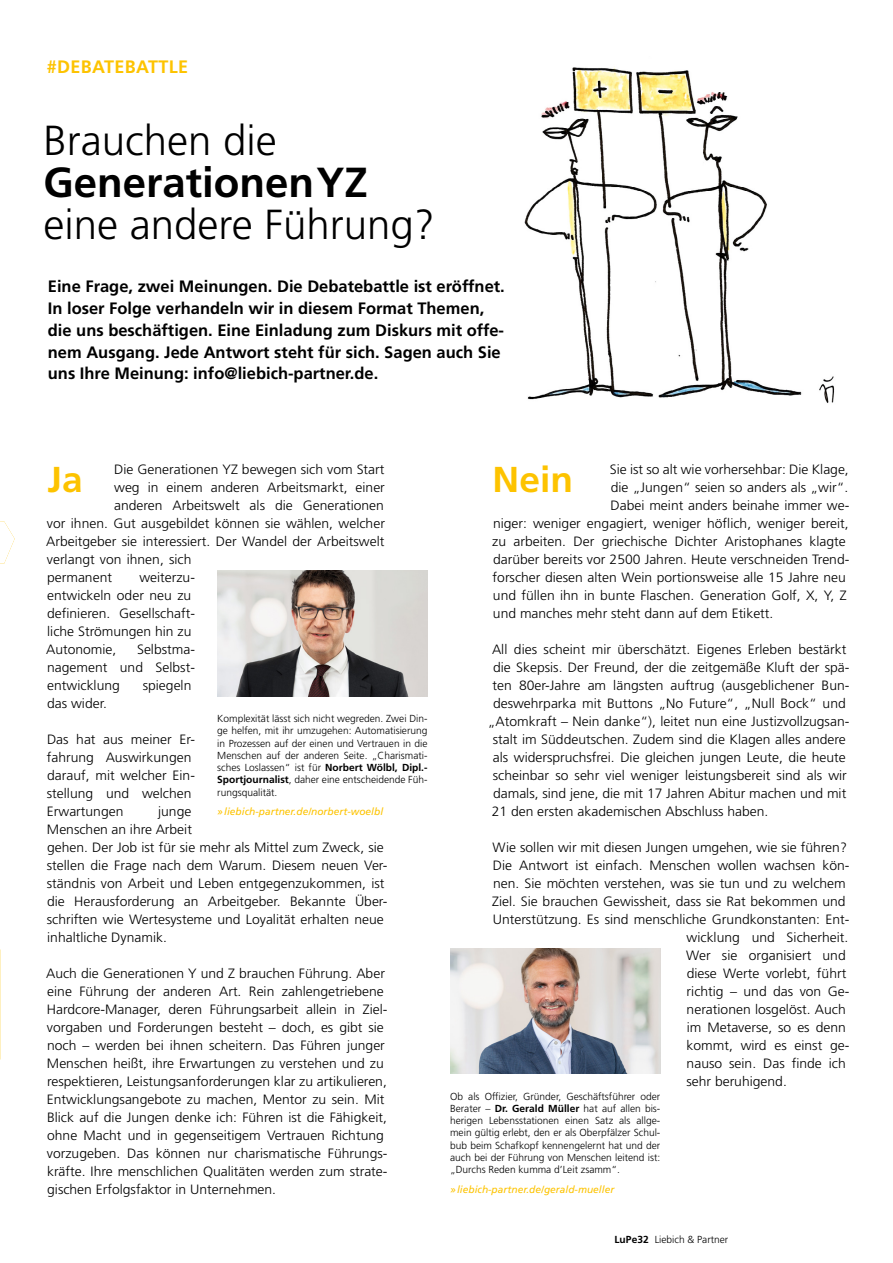
<style>
.page{position:relative;width:893px;height:1263px;background:#fff}
.page>*{position:absolute;margin:0;border:0;box-sizing:border-box;transform-origin:0 0}
.t1{font:300 42px "Frutiger LT Pro";color:#000}
.t2{font:700 42px "Frutiger LT Pro";color:#000}
.t3{font:700 36px "Frutiger LT Pro";color:#fdc300}
.t4{font:700 18px "Frutiger LT Pro";letter-spacing:.02em;color:#fdc300}
.t5{font:700 16.5px/21.8px "Frutiger LT Pro";color:#000}
.t6{font:300 13.5px/18px "Frutiger LT Pro";color:#000}
.t7{font:300 10.2px/12.3px "Frutiger LT Pro";color:#000;text-align:justify}
.t8{font:italic 10.2px "Frutiger LT Pro";color:#fdc300}
.s1{font-weight:700}
</style>
<div class="page">
<img style="left:0;top:521px;width:15px;height:43px">
<img style="left:451px;top:948px;width:210px;height:126px">
<img style="left:218px;top:571px;width:210px;height:125px">
<img style="left:524px;top:67px;width:278px;height:333px">
<img style="left:819px;top:376px;width:16px;height:27px">
<h3 class="t4" style="left:47px;top:56px;width:143px">#DEBATEBATTLE</h3>
<h1 class="t1" style="left:43px;top:116px;width:235px">Brauchen die</h1>
<h1 class="t2" style="left:43px;top:157px;width:326px">Generationen YZ</h1>
<h1 class="t1" style="left:43px;top:200px;width:393px">eine andere Führung?</h1>
<p class="t5" style="left:48px;top:276px;width:458px">Eine Frage, zwei Meinungen. Die Debatebattle ist eröffnet.<br>In loser Folge verhandeln wir in diesem Format Themen, die uns beschäftigen. Eine Einladung zum Diskurs mit offe&shy;nem Ausgang. Jede Antwort steht für sich. Sagen auch Sie uns Ihre Meinung: info@liebich-partner.de.</p>
<p class="t6" style="left:114px;top:460px;width:272px">Die Generationen YZ bewegen sich vom Start</p>
<p class="t6" style="left:114px;top:478px;width:272px">weg in einem anderen Arbeitsmarkt, einer</p>
<p class="t6" style="left:114px;top:496px;width:271px">anderen Arbeitswelt als die Generationen</p>
<p class="t6" style="left:47px;top:514px;width:340px">vor ihnen. Gut ausgebildet können sie wählen, welcher</p>
<p class="t6" style="left:46px;top:532px;width:340px">Arbeitgeber sie interessiert. Der Wandel der Arbeitswelt</p>
<p class="t6" style="left:47px;top:550px;width:146px">verlangt von ihnen, sich</p>
<p class="t6" style="left:47px;top:568px;width:66px">permanent</p>
<p class="t6" style="left:610px;top:460px;width:240px">Sie ist so alt wie vorhersehbar: Die Klage,</p>
<p class="t6" style="left:611px;top:478px;width:239px">die „Jungen“ seien so anders als „wir“.</p>
<p class="t6" style="left:611px;top:496px;width:240px">Dabei meint anders beinahe immer we-</p>
<p class="t6" style="left:493px;top:514px;width:357px">niger: weniger engagiert, weniger höflich, weniger bereit,</p>
<p class="t6" style="left:492px;top:532px;width:355px">zu arbeiten. Der griechische Dichter Aristophanes klagte</p>
<p class="t6" style="left:493px;top:550px;width:358px">darüber bereits vor 2500 Jahren. Heute verschneiden Trend-</p>
<p class="t6" style="left:493px;top:568px;width:355px">forscher diesen alten Wein portionsweise alle 15 Jahre neu</p>
<p class="t6" style="left:493px;top:586px;width:355px">und füllen ihn in bunte Flaschen. Generation Golf, X, Y, Z</p>
<p class="t6" style="left:493px;top:604px;width:282px">und manches mehr steht dann auf dem Etikett.</p>
<p class="t6" style="left:492px;top:640px;width:356px">All dies scheint mir überschätzt. Eigenes Erleben bestärkt</p>
<p class="t6" style="left:493px;top:658px;width:358px">die Skepsis. Der Freund, der die zeitgemäße Kluft der spä-</p>
<p class="t6" style="left:493px;top:676px;width:358px">ten 80er-Jahre am längsten auftrug (ausgeblichener Bun-</p>
<p class="t6" style="left:493px;top:694px;width:354px">deswehrparka mit Buttons „No Future“, „Null Bock“ und</p>
<p class="t6" style="left:488px;top:712px;width:363px">„Atomkraft – Nein danke“), leitet nun eine Justizvollzugsan-</p>
<p class="t6" style="left:493px;top:730px;width:355px">stalt im Süddeutschen. Zudem sind die Klagen alles andere</p>
<p class="t6" style="left:493px;top:748px;width:354px">als widerspruchsfrei. Die gleichen jungen Leute, die heute</p>
<p class="t6" style="left:493px;top:766px;width:356px">scheinbar so sehr viel weniger leistungsbereit sind als wir</p>
<p class="t6" style="left:493px;top:784px;width:355px">damals, sind jene, die mit 17 Jahren Abitur machen und mit</p>
<p class="t6" style="left:492px;top:802px;width:278px">21 den ersten akademischen Abschluss haben.</p>
<p class="t6" style="left:493px;top:838px;width:356px">Wie sollen wir mit diesen Jungen umgehen, wie sie führen?</p>
<p class="t6" style="left:493px;top:856px;width:358px">Die Antwort ist einfach. Menschen wollen wachsen kön-</p>
<p class="t6" style="left:493px;top:874px;width:354px">nen. Sie möchten verstehen, was sie tun und zu welchem</p>
<p class="t6" style="left:492px;top:892px;width:355px">Ziel. Sie brauchen Gewissheit, dass sie Rat bekommen und</p>
<p class="t6" style="left:493px;top:910px;width:358px">Unterstützung. Es sind menschliche Grundkonstanten: Ent-</p>
<p class="t6" style="left:687px;top:928px;width:163px">wicklung und Sicherheit.</p>
<p class="t6" style="left:686px;top:946px;width:161px">Wer sie organisiert und</p>
<p class="t6" style="left:687px;top:964px;width:161px">diese Werte vorlebt, führt</p>
<p class="t6" style="left:687px;top:982px;width:164px">richtig – und das von Ge-</p>
<p class="t6" style="left:687px;top:1000px;width:161px">nerationen losgelöst. Auch</p>
<p class="t6" style="left:687px;top:1018px;width:161px">im Metaverse, so es denn</p>
<p class="t6" style="left:687px;top:1036px;width:164px">kommt, wird es einst ge-</p>
<p class="t6" style="left:687px;top:1054px;width:161px">nauso sein. Das finde ich</p>
<p class="t6" style="left:686px;top:1072px;width:102px">sehr beruhigend.</p>
<h2 class="t3" style="left:48px;top:458px;width:37px">Ja</h2>
<h2 class="t3" style="left:493px;top:458px;width:82px">Nein</h2>
<p class="t6" style="left:46px;top:568px;width:150px;text-indent:93px">weiterzu&shy;entwickeln oder neu zu definieren. Gesellschaft&shy;liche Strömungen hin zu<br>Autonomie,</p>
<p class="t6" style="left:47px;top:640px;width:149px;text-align:justify;text-indent:90px">Selbstma&shy;nagement und Selbst&shy;entwicklung</p>
<p class="t6" style="left:143px;top:676px;width:50px">spiegeln</p>
<p class="t6" style="left:47px;top:694px;width:61px">das wider.</p>
<p class="t6" style="left:47px;top:730px;width:150px">Das hat aus meiner Er&shy;fahrung Auswirkungen darauf, mit welcher Ein&shy;stellung und welchen<br>Erwartungen</p>
<p class="t7" style="left:217px;top:712px;width:212px">Komplexität lässt sich nicht wegreden. Zwei Din&shy;ge helfen, mit ihr umzugehen: Automatisierung in Prozessen auf der einen und Vertrauen in die Menschen auf der anderen Seite. „Charismati&shy;sches Loslassen“ ist für <span class="s1">Norbert Wölbl, Dipl.- Sportjournalist</span>, daher eine entscheidende Füh&shy;rungsqualität.</p>
<p class="t8" style="left:217px;top:806px;width:167px">» liebich-partner.de/norbert-woelbl</p>
<p class="t6" style="left:47px;top:802px;width:342px;text-indent:111px">junge<br>Menschen an ihre Arbeit<br>gehen. Der Job ist für sie mehr als Mittel zum Zweck, sie stellen die Frage nach dem Warum. Diesem neuen Ver&shy;ständnis von Arbeit und Leben entgegenzukommen, ist die Herausforderung an Arbeitgeber. Bekannte Über&shy;schriften wie Wertesysteme und Loyalität erhalten neue inhaltliche Dynamik.</p>
<p class="t6" style="left:46px;top:964px;width:343px">Auch die Generationen Y und Z brauchen Führung. Aber eine Führung der anderen Art. Rein zahlengetriebene Hardcore-Manager, deren Führungsarbeit allein in Ziel&shy;vorgaben und Forderungen besteht – doch, es gibt sie noch – werden bei ihnen scheitern. Das Führen junger Menschen heißt, ihre Erwartungen zu verstehen und zu respektieren, Leistungsanforderungen klar zu artikulieren, Entwicklungsangebote zu machen, Mentor zu sein. Mit Blick auf die Jungen denke ich: Führen ist die Fähigkeit, ohne Macht und in gegenseitigem Vertrauen Richtung vorzugeben. Das können nur charismatische Führungs&shy;kräfte. Ihre menschlichen Qualitäten werden zum strate&shy;gischen Erfolgsfaktor in Unternehmen.</p>
<p class="t7" style="left:450px;top:1090px;width:212px">Ob als Offizier, Gründer, Geschäftsführer oder Berater – <span class="s1">Dr. Gerald Müller</span> hat auf allen bis&shy;herigen Lebensstationen einen Satz als allge&shy;mein gültig erlebt, den er als Oberpfälzer Schul&shy;bub beim Schafkopf kennengelernt hat und der auch bei der Führung von Menschen leitend ist: „Durchs Reden kumma d’Leit zsamm“.</p>
<p class="t8" style="left:450px;top:1183px;width:166px">» liebich-partner.de/gerald-mueller</p>
<p class="t7" style="left:614px;top:1233px;width:115px"><span class="s1">LuPe32</span> Liebich &amp; Partner</p>
</div>
